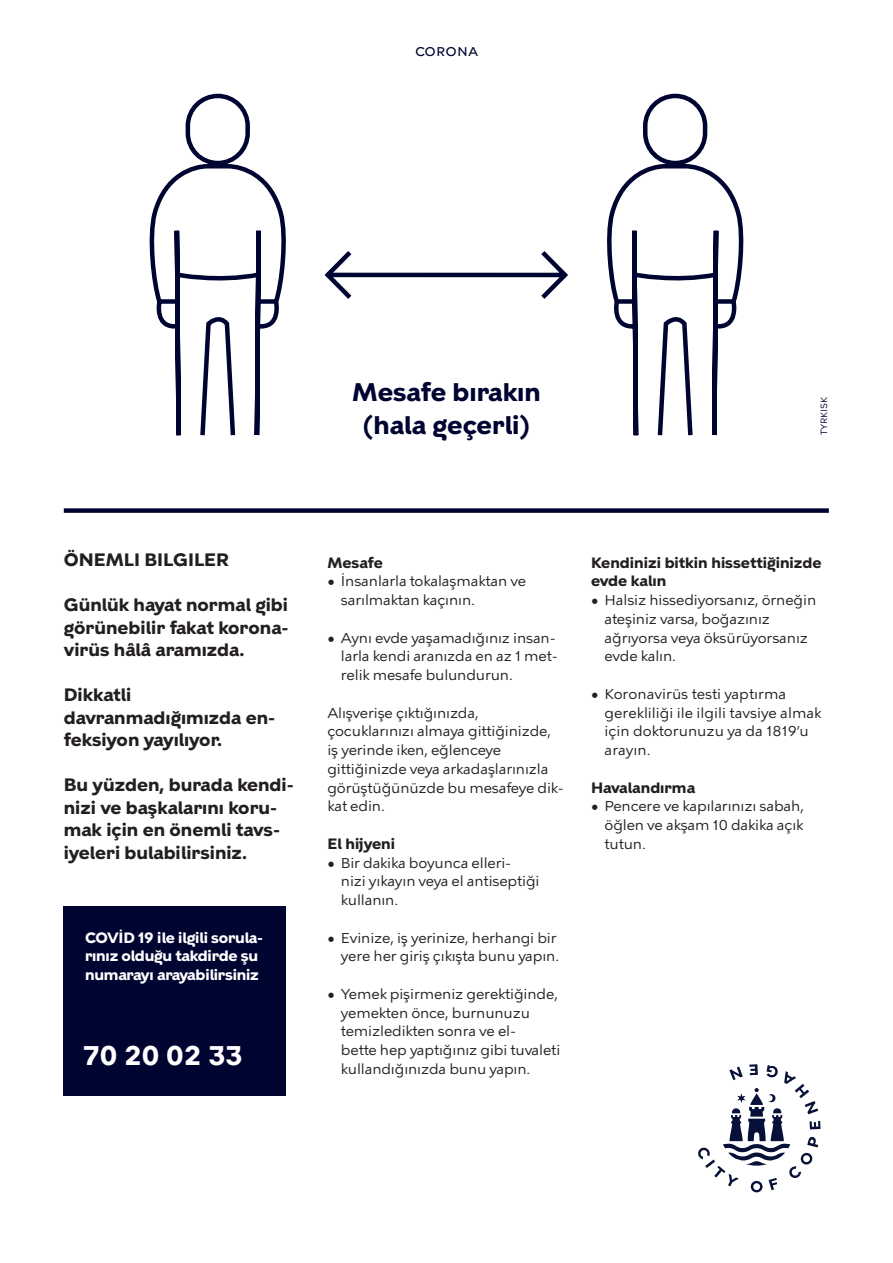
<style>
.page{position:relative;width:893px;height:1263px;background:#fff}
.page>*{position:absolute;margin:0;border:0;box-sizing:border-box;transform-origin:0 0}
.Overskrift_brødtekst{font:700 27px "KBH";letter-spacing:-.01em;color:#fff}
.t1{font:700 25.5px/33px "KBH";color:#000430;text-align:center}
.Overskrift_brødtekst-2{font:700 18px/22.5px "KBH";color:#231f20}
.t2{font:18px "KBH";color:#000430}
.Overskrift_brødtekst-3{font:700 15px/18.8px "KBH";letter-spacing:-.015em;color:#fff}
.Overskrift_brødtekst-4{font:700 15px/18.8px "KBH";color:#231f20}
.Brødtekst{font:14.25px/18.8px "KBH Tekst";letter-spacing:-.01em;color:#231f20}
.t3{font:9px "KBH";color:#000430}
</style>
<div class="page">
<div style="left:64px;top:508px;width:765px;height:5px;background:#000430"></div>
<div style="left:64px;top:907px;width:222px;height:189px;background:#000430"></div>
<svg style="left:149px;top:163px;width:419px;height:273px"></svg>
<div style="left:186px;top:94px;width:64px;height:71px;border:4px solid #000430;border-radius:30px"></div>
<div style="left:643px;top:94px;width:64px;height:71px;border:4px solid #000430;border-radius:30px"></div>
<svg style="left:607px;top:162px;width:137px;height:274px"></svg>
<svg style="left:698px;top:1064px;width:122px;height:128px"></svg>
<p class="t2" style="left:415px;top:38px;width:64px">corona</p>
<p class="t1" style="left:352px;top:376px;width:190px">Mesafe bırakın (hala geçerli)</p>
<p class="t3" style="left:818px;top:435px;width:40px;rotate:-90deg">TYRKISK</p>
<p class="Overskrift_brødtekst-2" style="left:64px;top:549px;width:167px">ÖNEMLI BILGILER</p>
<p class="Overskrift_brødtekst-2" style="left:64px;top:594px;width:226px;text-align:justify">Günlük hayat normal gibi görünebilir fakat korona&shy;virüs hâlâ aramızda.</p>
<p class="Overskrift_brødtekst-2" style="left:64px;top:684px;width:213px">Dikkatli davranmadığımızda en&shy;feksiyon yayılıyor.</p>
<p class="Overskrift_brødtekst-2" style="left:64px;top:774px;width:231px">Bu yüzden, burada kendi&shy;nizi ve başkalarını koru&shy;mak için en önemli tavs&shy;iyeleri bulabilirsiniz.</p>
<p class="Overskrift_brødtekst-3" style="left:85px;top:928px;width:180px">COVİD 19 ile ilgili sorula&shy;rınız olduğu takdirde şu numarayı arayabilirsiniz</p>
<p class="Overskrift_brødtekst" style="left:83px;top:1039px;width:162px">70 20 02 33</p>
<p class="Overskrift_brødtekst-4" style="left:327px;top:553px;width:57px">Mesafe</p>
<p class="Brødtekst" style="left:341px;top:572px;width:187px;text-indent:-14px">• İnsanlarla tokalaşmaktan ve sarılmaktan kaçının.</p>
<p class="Brødtekst" style="left:341px;top:628px;width:218px;text-indent:-14px">• Aynı evde yaşamadığınız insan&shy;larla kendi aranızda en az 1 met&shy;relik mesafe bulundurun.</p>
<p class="Brødtekst" style="left:327px;top:703px;width:238px">Alışverişe çıktığınızda, çocuklarınızı almaya gittiğinizde, iş yerinde iken, eğlenceye gittiğinizde veya arkadaşlarınızla görüştüğünüzde bu mesafeye dik&shy;kat edin.</p>
<p class="Overskrift_brødtekst-4" style="left:327px;top:834px;width:69px">El hijyeni</p>
<p class="Brødtekst" style="left:341px;top:853px;width:200px;text-indent:-14px">• Bir dakika boyunca elleri&shy;nizi yıkayın veya el antiseptiği kullanın.</p>
<p class="Brødtekst" style="left:327px;top:928px;width:233px;text-align:right">• Evinize, iş yerinize, herhangi bir yere her giriş çıkışta bunu yapın.</p>
<p class="Brødtekst" style="left:341px;top:984px;width:221px;text-indent:-14px">• Yemek pişirmeniz gerektiğinde, yemekten önce, burnunuzu temizledikten sonra ve el-<br>bette hep yaptığınız gibi tuvaleti kullandığınızda bunu yapın.</p>
<p class="Overskrift_brødtekst-4" style="left:591px;top:553px;width:232px">Kendinizi bitkin hissettiğinizde evde kalın</p>
<p class="Brødtekst" style="left:605px;top:591px;width:213px;text-indent:-14px">• Halsiz hissediyorsanız, örneğin ateşiniz varsa, boğazınız ağrıyorsa veya öksürüyorsanız evde kalın.</p>
<p class="Brødtekst" style="left:605px;top:684px;width:218px;text-indent:-14px">• Koronavirüs testi yaptırma gerekliliği ile ilgili tavsiye almak için doktorunuzu ya da 1819’u arayın.</p>
<p class="Overskrift_brødtekst-4" style="left:591px;top:778px;width:106px">Havalandırma</p>
<p class="Brødtekst" style="left:605px;top:797px;width:201px;text-align:justify;text-indent:-14px">• Pencere ve kapılarınızı sabah, öğlen ve akşam 10 dakika açık tutun.</p>
</div>
